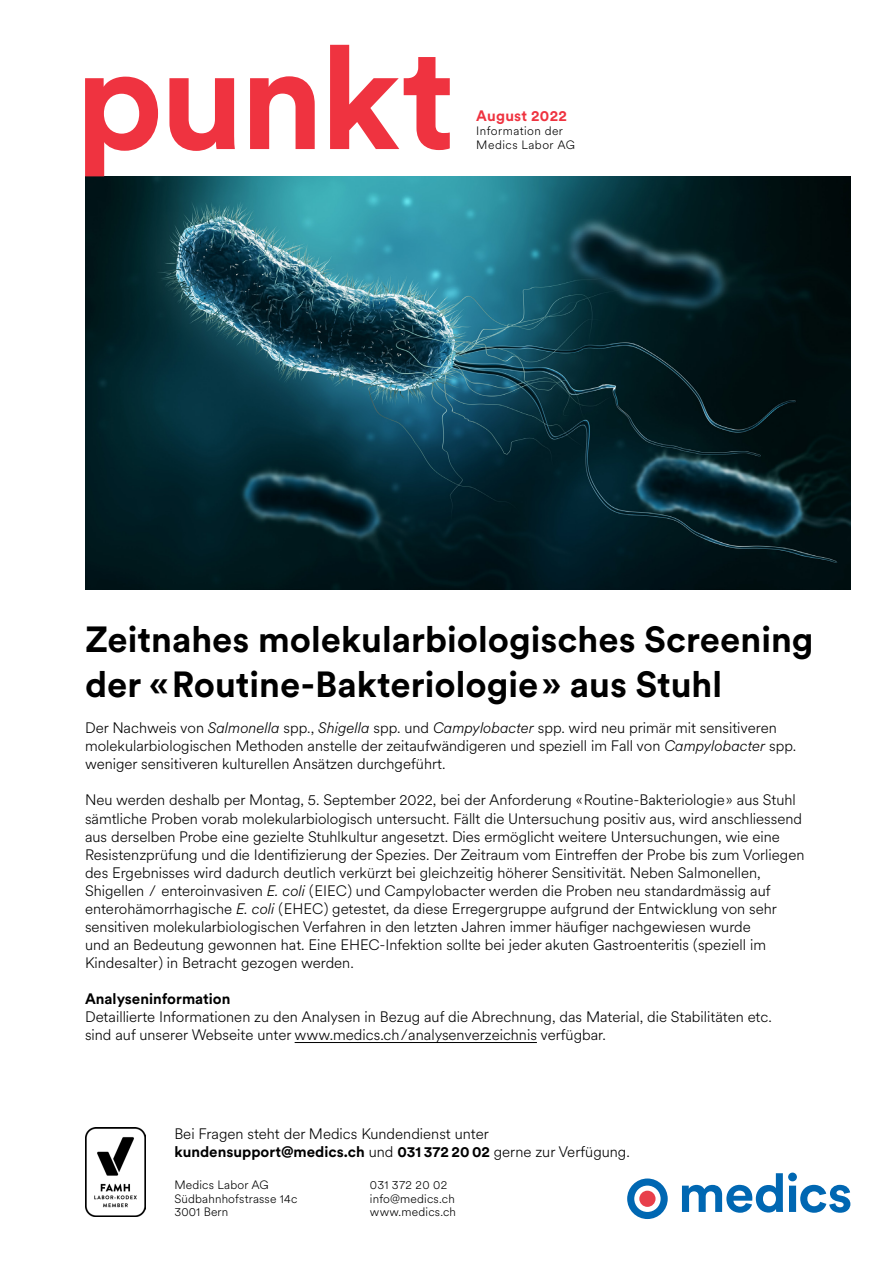
<style>
.page{position:relative;width:893px;height:1263px;background:#fff}
.page>*{position:absolute;margin:0;border:0;box-sizing:border-box;transform-origin:0 0}
.t1{font:700 144px "Circular XX";letter-spacing:-.025em;color:#ef3340}
.t2{font:700 36px/45px "Circular XX";color:#000}
.t3{font:300 15px/18px "Circular XX";color:#000}
.t4{font:700 15px "Circular XX";color:#000}
.t5{font:700 15px "Circular XX";letter-spacing:.015em;color:#ef3340}
.t6{font:300 12px/13.5px "Circular XX";letter-spacing:.015em;color:#000}
.t7{font:300 12px/14.2px "Circular XX";letter-spacing:.035em;color:#000}
.s1{font-style:italic}
.s2{font-weight:700}
</style>
<div class="page">
<img style="left:85px;top:176px;width:765px;height:413px">
<svg style="left:627px;top:1178px;width:41px;height:41px"></svg>
<div style="left:639px;top:1191px;width:16px;height:16px;background:#e83f4b;border-radius:50%"></div>
<svg style="left:682px;top:1172px;width:168px;height:41px"></svg>
<img style="left:85px;top:1128px;width:60px;height:88px">
<hr style="left:295px;top:1042px;width:242px;height:1px;background:#000">
<h1 class="t1" style="left:75px;top:-1px;width:382px">punkt</h1>
<p class="t5" style="left:476px;top:105px;width:92px">August 2022</p>
<p class="t7" style="left:476px;top:123px;width:100px">Information der<br>Medics Labor AG</p>
<h2 class="t2" style="left:85px;top:616px;width:730px">Zeitnahes molekularbiologisches Screening der «Routine-Bakteriologie» aus Stuhl</h2>
<p class="t3" style="left:85px;top:719px;width:713px">Der Nachweis von <span class="s1">Salmonella</span> spp., <span class="s1">Shigella</span> spp. und <span class="s1">Campylobacter</span> spp. wird neu primär mit sensitiveren molekularbiologischen Methoden anstelle der zeitaufwändigeren und speziell im Fall von <span class="s1">Campylobacter</span> spp. weniger sensitiveren kulturellen Ansätzen durchgeführt.</p>
<p class="t3" style="left:85px;top:791px;width:721px">Neu werden deshalb per Montag, 5. September 2022, bei der Anforderung «Routine-Bakteriologie» aus Stuhl sämtliche Proben vorab molekularbiologisch untersucht. Fällt die Untersuchung positiv aus, wird anschliessend aus derselben Probe eine gezielte Stuhlkultur angesetzt. Dies ermöglicht weitere Untersuchungen, wie eine Resistenzprüfung und die Identifizierung der Spezies. Der Zeitraum vom Eintreffen der Probe bis zum Vorliegen des Ergebnisses wird dadurch deutlich verkürzt bei gleichzeitig höherer Sensitivität. Neben Salmonellen, Shigellen / enteroinvasiven <span class="s1">E. coli</span> (EIEC) und Campylobacter werden die Proben neu standardmässig auf enterohämorrhagische <span class="s1">E. coli</span> (EHEC) getestet, da diese Erregergruppe aufgrund der Entwicklung von sehr sensitiven molekularbiologischen Verfahren in den letzten Jahren immer häufiger nachgewiesen wurde<br>und an Bedeutung gewonnen hat. Eine EHEC-Infektion sollte bei jeder akuten Gastroenteritis (speziell im Kindesalter) in Betracht gezogen werden.</p>
<p class="t4" style="left:85px;top:988px;width:147px">Analyseninformation</p>
<p class="t3" style="left:85px;top:1007px;width:688px">Detaillierte Informationen zu den Analysen in Bezug auf die Abrechnung, das Material, die Stabilitäten etc. sind auf unserer Webseite unter www.medics.ch/analysenverzeichnis verfügbar.</p>
<p class="t3" style="left:174px;top:1124px;width:457px">Bei Fragen steht der Medics Kundendienst unter <span class="s2">kundensupport@medics.ch</span> und <span class="s2">031 372 20 02</span> gerne zur Verfügung.</p>
<p class="t6" style="left:174px;top:1178px;width:125px">Medics Labor AG<br>Südbahnhofstrasse 14c<br>3001 Bern</p>
<p class="t6" style="left:370px;top:1178px;width:88px">031 372 20 02 info@medics.ch www.medics.ch</p>
</div>
